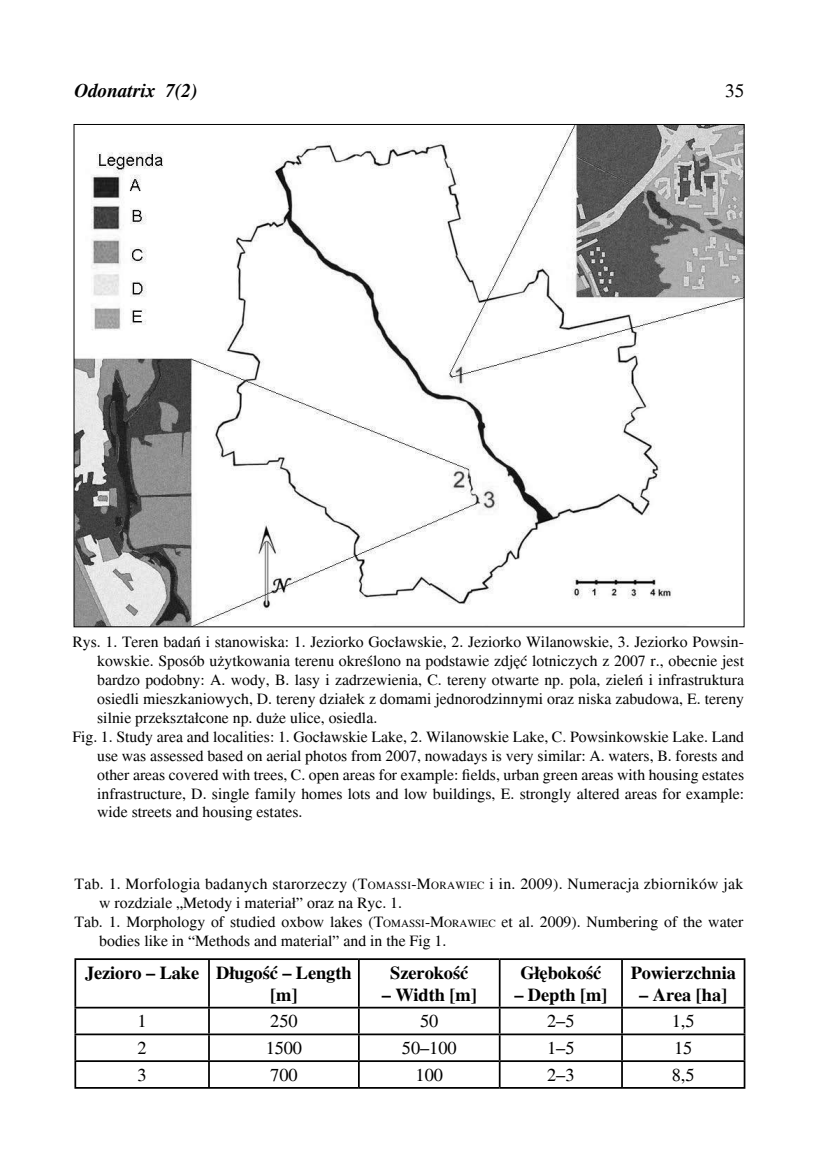
<style>
.page{position:relative;width:819px;height:1166px;background:#fff}
.page>*{position:absolute;margin:0;border:0;box-sizing:border-box;transform-origin:0 0}
.t1{font:italic 700 19.25px "Times";color:#000}
.t2{font:19.25px "Times";color:#000}
.t3{font:700 18.38px/22.1px "Times";letter-spacing:-.005em;color:#000}
.t4{font:18.38px "Times";letter-spacing:-.005em;color:#000}
.t5{font:15.75px "Times";color:#000}
.t6{font:15.75px "Times";letter-spacing:.02em;color:#000}
.s1{color:#fff}
.s2{font-size:11.03px}
</style>
<div class="page">
<img style="left:76px;top:126px;width:666px;height:499px">
<hr style="left:74px;top:958px;width:135px;height:2px;background:#000">
<hr style="left:74px;top:960px;width:2px;height:47px;background:#000">
<hr style="left:209px;top:958px;width:150px;height:2px;background:#000">
<hr style="left:208px;top:960px;width:2px;height:47px;background:#000">
<hr style="left:359px;top:958px;width:140px;height:2px;background:#000">
<hr style="left:358px;top:960px;width:2px;height:47px;background:#000">
<hr style="left:499px;top:958px;width:123px;height:2px;background:#000">
<hr style="left:499px;top:960px;width:1px;height:47px;background:#000">
<hr style="left:622px;top:958px;width:123px;height:2px;background:#000">
<hr style="left:621px;top:960px;width:2px;height:47px;background:#000">
<hr style="left:743px;top:960px;width:2px;height:47px;background:#000">
<hr style="left:74px;top:1007px;width:135px;height:1px;background:#000">
<hr style="left:74px;top:1008px;width:2px;height:25px;background:#000">
<hr style="left:209px;top:1007px;width:150px;height:1px;background:#000">
<hr style="left:208px;top:1008px;width:2px;height:25px;background:#000">
<hr style="left:359px;top:1007px;width:140px;height:1px;background:#000">
<hr style="left:358px;top:1008px;width:2px;height:25px;background:#000">
<hr style="left:499px;top:1007px;width:123px;height:1px;background:#000">
<hr style="left:622px;top:1007px;width:123px;height:1px;background:#000">
<hr style="left:621px;top:1008px;width:2px;height:25px;background:#000">
<hr style="left:743px;top:1008px;width:2px;height:25px;background:#000">
<hr style="left:74px;top:1033px;width:135px;height:2px;background:#000">
<hr style="left:74px;top:1035px;width:2px;height:25px;background:#000">
<hr style="left:209px;top:1033px;width:150px;height:2px;background:#000">
<hr style="left:208px;top:1035px;width:2px;height:25px;background:#000">
<hr style="left:359px;top:1033px;width:140px;height:2px;background:#000">
<hr style="left:358px;top:1035px;width:2px;height:25px;background:#000">
<hr style="left:499px;top:1033px;width:123px;height:2px;background:#000">
<hr style="left:622px;top:1033px;width:123px;height:2px;background:#000">
<hr style="left:621px;top:1035px;width:2px;height:25px;background:#000">
<hr style="left:743px;top:1035px;width:2px;height:25px;background:#000">
<hr style="left:74px;top:1060px;width:135px;height:2px;background:#000">
<hr style="left:74px;top:1062px;width:2px;height:25px;background:#000">
<hr style="left:209px;top:1060px;width:150px;height:2px;background:#000">
<hr style="left:208px;top:1062px;width:2px;height:25px;background:#000">
<hr style="left:359px;top:1060px;width:140px;height:2px;background:#000">
<hr style="left:358px;top:1062px;width:2px;height:25px;background:#000">
<hr style="left:499px;top:1060px;width:123px;height:2px;background:#000">
<svg style="left:499px;top:1008px;width:1px;height:79px"></svg>
<hr style="left:622px;top:1060px;width:123px;height:2px;background:#000">
<hr style="left:621px;top:1062px;width:2px;height:25px;background:#000">
<hr style="left:743px;top:1062px;width:2px;height:25px;background:#000">
<hr style="left:74px;top:1087px;width:135px;height:2px;background:#000">
<hr style="left:209px;top:1087px;width:150px;height:2px;background:#000">
<hr style="left:359px;top:1087px;width:140px;height:2px;background:#000">
<hr style="left:499px;top:1087px;width:123px;height:2px;background:#000">
<hr style="left:622px;top:1087px;width:123px;height:2px;background:#000">
<p class="t1" style="left:74px;top:80px;width:124px">Odonatrix<span class="s1">o</span>7(2)</p>
<p class="t2" style="left:725px;top:80px;width:21px">35</p>
<p class="t5" style="left:72px;top:633px;width:673px">Rys. 1. Teren badań i stanowiska: 1. Jeziorko Gocławskie, 2. Jeziorko Wilanowskie, 3. Jeziorko Powsin-</p>
<p class="t5" style="left:97px;top:652px;width:648px">kowskie. Sposób użytkowania terenu określono na podstawie zdjęć lotniczych z 2007 r., obecnie jest</p>
<p class="t5" style="left:97px;top:671px;width:648px">bardzo podobny: A. wody, B. lasy i zadrzewienia, C. tereny otwarte np. pola, zieleń i infrastruktura</p>
<p class="t5" style="left:97px;top:690px;width:648px">osiedli mieszkaniowych, D. tereny działek z domami jednorodzinnymi oraz niska zabudowa, E. tereny</p>
<p class="t5" style="left:97px;top:709px;width:281px">silnie przekształcone np. duże ulice, osiedla.</p>
<p class="t5" style="left:72px;top:728px;width:673px">Fig. 1. Study area and localities: 1. Gocławskie Lake, 2. Wilanowskie Lake, C. Powsinkowskie Lake. Land</p>
<p class="t5" style="left:97px;top:746px;width:648px">use was assessed based on aerial photos from 2007, nowadays is very similar: A. waters, B. forests and</p>
<p class="t5" style="left:97px;top:765px;width:648px">other areas covered with trees, C. open areas for example: fields, urban green areas with housing estates</p>
<p class="t5" style="left:97px;top:784px;width:648px">infrastructure, D. single family homes lots and low buildings, E. strongly altered areas for example:</p>
<p class="t5" style="left:97px;top:803px;width:207px">wide streets and housing estates.</p>
<p class="t6" style="left:74px;top:875px;width:670px">Tab. 1. Morfologia badanych starorzeczy (T<span class="s2">omass i</span>-M<span class="s2">orawiec</span> i in. 2009). Numeracja zbiorników jak</p>
<p class="t5" style="left:99px;top:894px;width:304px">w rozdziale „Metody i materiał” oraz na Ryc. 1.</p>
<p class="t5" style="left:74px;top:913px;width:670px">Tab. 1. Morphology of studied oxbow lakes (T<span class="s2">omass i</span>-M<span class="s2">orawiec</span> et al. 2009). Numbering of the water</p>
<p class="t5" style="left:99px;top:932px;width:348px">bodies like in “Methods and material” and in the Fig 1.</p>
<p class="t3" style="left:270px;top:961px;width:83px;text-indent:-185px">Jezioro – Lake Długość – Length [m]</p>
<p class="t3" style="left:390px;top:961px;width:79px">Szerokość</p>
<p class="t3" style="left:382px;top:983px;width:97px">– Width [m]</p>
<p class="t3" style="left:520px;top:961px;width:82px">Głębokość</p>
<p class="t3" style="left:514px;top:983px;width:94px">– Depth [m]</p>
<p class="t3" style="left:630px;top:961px;width:107px">Powierzchnia</p>
<p class="t3" style="left:639px;top:983px;width:89px">– Area [ha]</p>
<p class="t4" style="left:137px;top:1011px;width:11px">1</p>
<p class="t4" style="left:270px;top:1011px;width:29px">250</p>
<p class="t4" style="left:420px;top:1011px;width:20px">50</p>
<p class="t4" style="left:547px;top:1011px;width:29px">2–5</p>
<p class="t4" style="left:671px;top:1011px;width:24px">1,5</p>
<p class="t4" style="left:137px;top:1037px;width:11px">2</p>
<p class="t4" style="left:266px;top:1037px;width:38px">1500</p>
<p class="t4" style="left:402px;top:1037px;width:56px">50–100</p>
<p class="t4" style="left:547px;top:1037px;width:29px">1–5</p>
<p class="t4" style="left:674px;top:1037px;width:20px">15</p>
<p class="t4" style="left:137px;top:1064px;width:11px">3</p>
<p class="t4" style="left:270px;top:1064px;width:29px">700</p>
<p class="t4" style="left:415px;top:1064px;width:29px">100</p>
<p class="t4" style="left:547px;top:1064px;width:29px">2–3</p>
<p class="t4" style="left:671px;top:1064px;width:24px">8,5</p>
</div>
